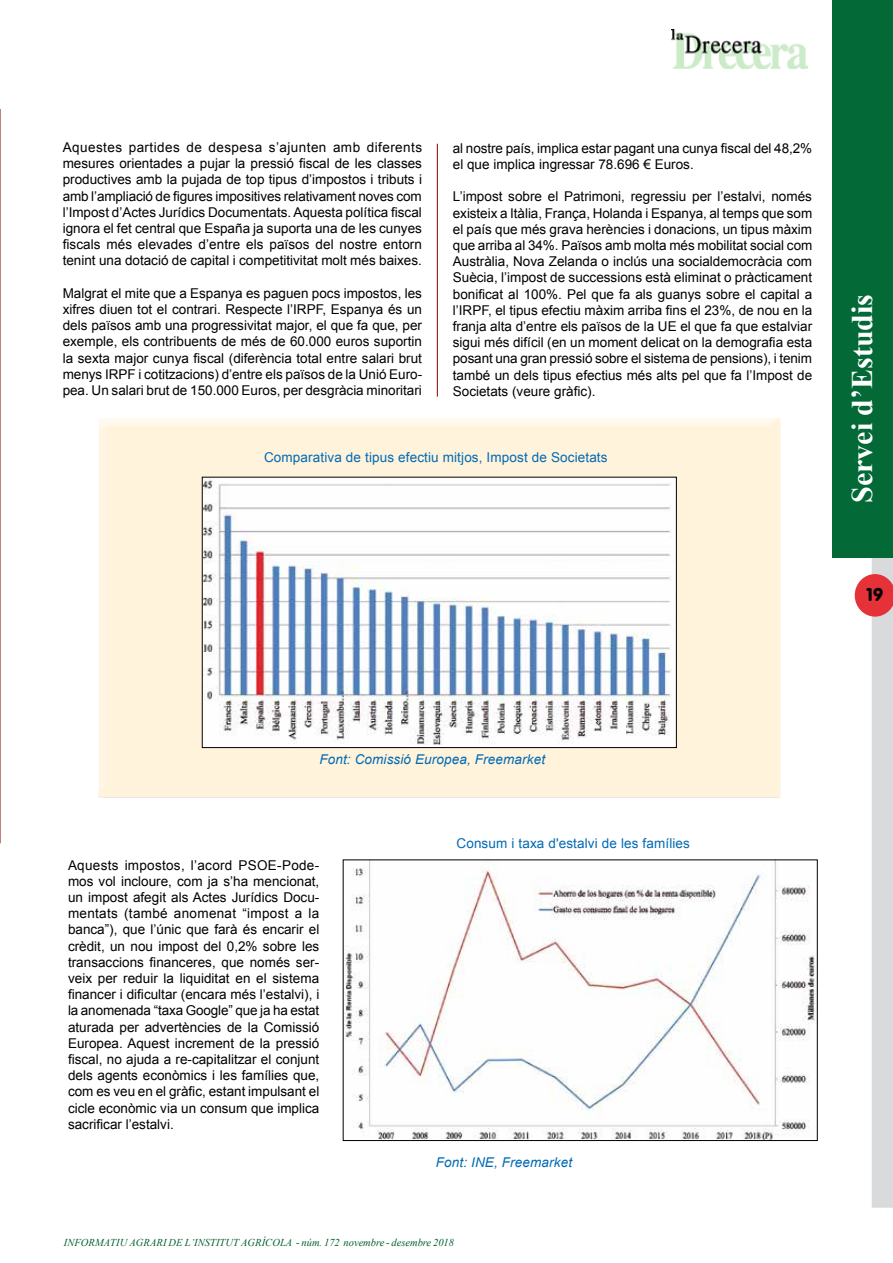
<style>
.page{position:relative;width:893px;height:1263px;background:#fff}
.page>*{position:absolute;margin:0;border:0;box-sizing:border-box;transform-origin:0 0}
.t1{font:700 30px "Times New Roman";color:#fff}
.t2{font:18px "VAG Rounded BT";color:#000}
.t3{font:13.5px/16.2px "Arial";color:#000;text-align:justify}
.t4{font:13.5px "Arial";letter-spacing:.01em;color:#006ab3}
.t5{font:italic 13.5px "Arial";letter-spacing:.01em;color:#006ab3}
.t6{font:italic 10.5px "Times New Roman";letter-spacing:.005em;color:#005f2c}
</style>
<div class="page">
<svg style="left:855px;top:557px;width:38px;height:651px"></svg>
<img style="left:672px;top:30px;width:136px;height:38px">
<div style="left:833px;top:0;width:60px;height:557px;background:#026937"></div>
<hr style="left:0;top:109px;width:1px;height:734px;background:#800000">
<img style="left:345px;top:862px;width:470px;height:277px">
<div style="left:343px;top:860px;width:474px;height:281px;border:1px solid #000"></div>
<hr style="left:437px;top:144px;width:1px;height:253px;background:#800000">
<div style="left:93px;top:418px;width:689px;height:380px;background:#fff3dc"></div>
<img style="left:204px;top:479px;width:471px;height:267px">
<div style="left:202px;top:477px;width:475px;height:271px;border:1px solid #000"></div>
<p class="t3" style="left:63px;top:139px;width:361px">Aquestes partides de despesa s’ajunten amb diferents mesures orientades a pujar la pressió fiscal de les classes productives amb la pujada de top tipus d’impostos i tributs i amb l’ampliació de figures impositives relativament noves com l’Impost d’Actes Jurídics Documentats. Aquesta política fiscal ignora el fet central que España ja suporta una de les cunyes fiscals més elevades d’entre els països del nostre entorn tenint una dotació de capital i competitivitat molt més baixes.</p>
<p class="t3" style="left:63px;top:285px;width:361px">Malgrat el mite que a Espanya es paguen pocs impostos, les xifres diuen tot el contrari. Respecte l’IRPF, Espanya és un dels països amb una progressivitat major, el que fa que, per exemple, els contribuents de més de 60.000 euros suportin la sexta major cunya fiscal (diferència total entre salari brut menys IRPF i cotitzacions) d’entre els països de la Unió Euro&shy;pea. Un salari brut de 150.000 Euros, per desgràcia minoritari</p>
<p class="t3" style="left:453px;top:140px;width:361px">al nostre país, implica estar pagant una cunya fiscal del 48,2% el que implica ingressar 78.696 € Euros.</p>
<p class="t3" style="left:453px;top:189px;width:361px">L’impost sobre el Patrimoni, regressiu per l’estalvi, només existeix a Itàlia, França, Holanda i Espanya, al temps que som el país que més grava herències i donacions, un tipus màxim que arriba al 34%. Països amb molta més mobilitat social com Austràlia, Nova Zelanda o inclús una socialdemocràcia com Suècia, l’impost de successions està eliminat o pràcticament bonificat al 100%. Pel que fa als guanys sobre el capital a l’IRPF, el tipus efectiu màxim arriba fins el 23%, de nou en la franja alta d’entre els països de la UE el que fa que estalviar sigui més difícil (en un moment delicat on la demografia esta posant una gran pressió sobre el sistema de pensions), i tenim també un dels tipus efectius més alts pel que fa l’Impost de Societats (veure gràfic).</p>
<p class="t4" style="left:264px;top:448px;width:345px">Comparativa de tipus efectiu mitjos, Impost de Societats</p>
<h1 class="t1" style="left:841px;top:503px;width:211px;rotate:-90deg">Servei d’Estudis</h1>
<h2 class="t2" style="left:867px;top:584px;width:18px">19</h2>
<p class="t5" style="left:319px;top:750px;width:227px">Font: Comissió Europea, Freemarket</p>
<p class="t3" style="left:68px;top:857px;width:253px">Aquests impostos, l’acord PSOE-Pode&shy;mos vol incloure, com ja s’ha mencionat, un impost afegit als Actes Jurídics Docu&shy;mentats (també anomenat “impost a la banca”), que l’únic que farà és encarir el crèdit, un nou impost del 0,2% sobre les transaccions financeres, que només ser&shy;veix per reduir la liquiditat en el sistema financer i dificultar (encara més l’estalvi), i la anomenada “taxa Google” que ja ha estat aturada per advertències de la Comissió Europea. Aquest increment de la pressió fiscal, no ajuda a re-capitalitzar el conjunt dels agents econòmics i les famílies que, com es veu en el gràfic, estant impulsant el cicle econòmic via un consum que implica sacrificar l’estalvi.</p>
<p class="t4" style="left:456px;top:834px;width:235px">Consum i taxa d'estalvi de les famílies</p>
<p class="t5" style="left:436px;top:1153px;width:138px">Font: INE, Freemarket</p>
<p class="t6" style="left:64px;top:1235px;width:392px">INFORMATIU AGRARI DE L’INSTITUT AGRÍCOLA - núm. 172 novembre - desembre 2018</p>
</div>
